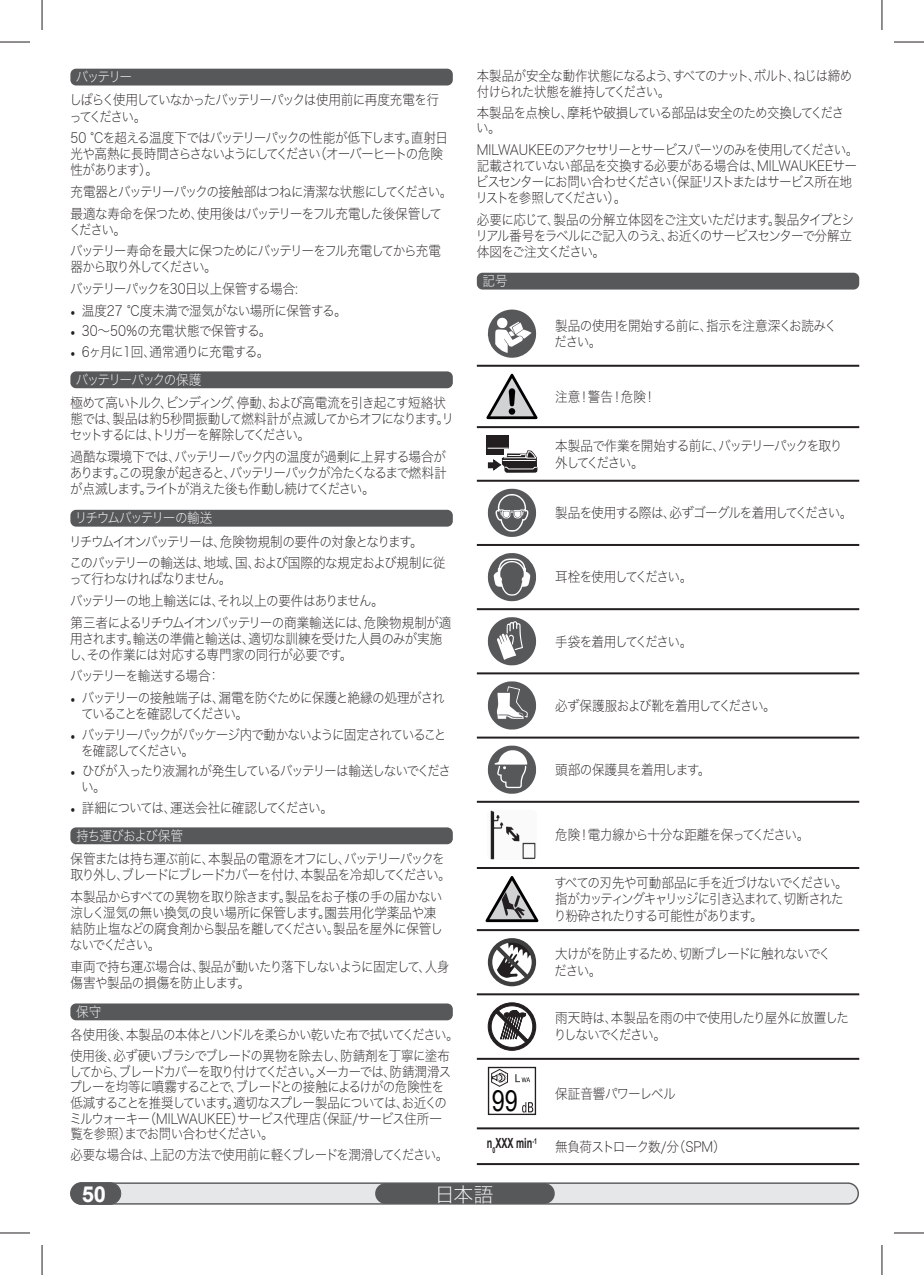
<style>
.page{position:relative;width:924px;height:1275px;background:#fff}
.page>*{position:absolute;margin:0;border:0;box-sizing:border-box;transform-origin:0 0}
.t1{font:29.2px "Arial";color:#040503;scale:.8 1}
.t2{font:700 22px "Arial";color:#fff}
.t3{font:20px "Hira Kaku Pro N W1 90 msp RKSJ H";color:#fff}
.t4{font:14px/16px "Hira Kaku Pro N W1 90 msp RKSJ H";letter-spacing:-.07em;color:#231f20;scale:.9 1}
.t5{font:14px/15.6px "Hira Kaku Pro N W1 90 msp RKSJ H";letter-spacing:-.07em;color:#231f20;scale:.89 1}
.t6{font:14px/16px "Hira Kaku Pro N W1 90 msp RKSJ H";letter-spacing:-.095em;color:#231f20;scale:.9 1}
.t7{font:14px/21.6px "Hira Kaku Pro N W1 90 msp RKSJ H";letter-spacing:-.09em;color:#231f20;scale:.9 1}
.t8{font:14px/16px "Hira Kaku Pro N W1 90 msp RKSJ H";letter-spacing:-.05em;color:#231f20;scale:.9 1}
.t9{font:14px/16px "Hira Kaku Pro N W1 90 msp RKSJ H";letter-spacing:-.045em;color:#231f20;scale:.9 1}
.t10{font:14px/16px "Hira Kaku Pro N W1 90 msp RKSJ H";letter-spacing:-.04em;color:#231f20;scale:.9 1}
.t11{font:14px/15.6px "Hira Kaku Pro N W1 90 msp RKSJ H";letter-spacing:-.05em;color:#231f20;scale:.89 1}
.t12{font:14px/16px "Hira Kaku Pro N W1 90 msp RKSJ H";letter-spacing:-.11em;color:#231f20;scale:.9 1}
.t13{font:14px/16px "Hira Kaku Pro N W1 90 msp RKSJ H";letter-spacing:-.1em;color:#231f20;scale:.9 1}
.t14{font:14px "Hira Kaku Pro N W1 90 msp RKSJ H";letter-spacing:-.03em;color:#231f20;scale:.9 1}
.t15{font:14px "Hira Kaku Pro N W1 90 msp RKSJ H";letter-spacing:-.105em;color:#231f20;scale:.9 1}
.t16{font:14px "Hira Kaku Pro N W1 90 msp RKSJ H";letter-spacing:-.11em;color:#fff;scale:.9 1}
.t17{font:14px "Hira Kaku Pro N W1 90 msp RKSJ H";color:#231f20;scale:.9 1}
.t18{font:700 14px "Arial";color:#231f20;scale:.65 1}
.s1{font-family:"Minion Pro"}
.s2{color:#fff}
</style>
<div class="page">
<div style="left:71px;top:1183px;width:786px;height:20px;background:#e6e7e9;border-radius:10px"></div>
<div style="left:70px;top:1182px;width:788px;height:22px;border:1px solid #57585a;border-radius:10px"></div>
<div style="left:71px;top:1182px;width:50px;height:22px;background:#57585a;border-radius:11px"></div>
<div style="left:70px;top:1182px;width:51px;height:22px;border:1px solid #57585a;border-radius:11px"></div>
<div style="left:375px;top:1183px;width:179px;height:20px;background:#57585a;border-radius:10px"></div>
<div style="left:70px;top:69px;width:382px;height:16px;background:#57585a;border-radius:6px"></div>
<div style="left:70px;top:371px;width:382px;height:17px;background:#57585a;border-radius:6px"></div>
<div style="left:70px;top:510px;width:382px;height:16px;background:#57585a;border-radius:6px"></div>
<div style="left:70px;top:827px;width:382px;height:17px;background:#57585a;border-radius:6px"></div>
<div style="left:70px;top:1003px;width:382px;height:17px;background:#57585a;border-radius:6px"></div>
<div style="left:476px;top:273px;width:382px;height:16px;background:#57585a;border-radius:6px"></div>
<hr style="left:476px;top:365px;width:382px;height:2px;background:#231f20">
<hr style="left:476px;top:426px;width:382px;height:2px;background:#231f20">
<hr style="left:476px;top:480px;width:382px;height:2px;background:#231f20">
<hr style="left:476px;top:544px;width:382px;height:2px;background:#231f20">
<hr style="left:476px;top:608px;width:382px;height:2px;background:#231f20">
<hr style="left:476px;top:672px;width:382px;height:2px;background:#231f20">
<hr style="left:476px;top:736px;width:382px;height:2px;background:#231f20">
<hr style="left:476px;top:801px;width:382px;height:2px;background:#231f20">
<hr style="left:476px;top:867px;width:382px;height:2px;background:#231f20">
<hr style="left:476px;top:929px;width:382px;height:2px;background:#231f20">
<hr style="left:476px;top:993px;width:382px;height:2px;background:#231f20">
<hr style="left:476px;top:1057px;width:382px;height:2px;background:#231f20">
<hr style="left:476px;top:1127px;width:382px;height:2px;background:#231f20">
<hr style="left:476px;top:1163px;width:382px;height:2px;background:#231f20">
<svg style="left:487px;top:309px;width:49px;height:49px"></svg>
<svg style="left:486px;top:374px;width:51px;height:45px"></svg>
<div style="left:488px;top:463px;width:8px;height:5px;background:#231f20"></div>
<svg style="left:493px;top:450px;width:44px;height:23px"></svg>
<div style="left:486px;top:435px;width:22px;height:14px;background:#231f20"></div>
<div style="left:486px;top:449px;width:17px;height:6px;background:#231f20"></div>
<hr style="left:487px;top:447px;width:21px;height:2px;background:#d1d2d4">
<svg style="left:487px;top:489px;width:49px;height:48px"></svg>
<svg style="left:487px;top:553px;width:49px;height:48px"></svg>
<svg style="left:487px;top:617px;width:49px;height:48px"></svg>
<svg style="left:487px;top:681px;width:49px;height:48px"></svg>
<svg style="left:487px;top:745px;width:49px;height:49px"></svg>
<img style="left:487px;top:810px;width:49px;height:50px;border-radius:5px">
<svg style="left:485px;top:876px;width:53px;height:46px"></svg>
<div style="left:487px;top:938px;width:49px;height:48px;border:4px solid #3e3e3f;border-radius:50%"></div>
<svg style="left:491px;top:939px;width:42px;height:44px"></svg>
<svg style="left:489px;top:1002px;width:46px;height:48px"></svg>
<div style="left:487px;top:1002px;width:49px;height:48px;border:1px solid #231f20;border-radius:50%"></div>
<div style="left:487px;top:1066px;width:49px;height:49px;border:1px solid #231f20"></div>
<svg style="left:490px;top:1068px;width:18px;height:19px"></svg>
<svg style="left:515px;top:1074px;width:15px;height:8px"></svg>
<svg style="left:522px;top:1102px;width:11px;height:10px"></svg>
<hr style="left:0;top:42px;width:30px;height:1px;background:#231f20">
<hr style="left:893px;top:42px;width:30px;height:1px;background:#231f20">
<hr style="left:0;top:1232px;width:30px;height:1px;background:#231f20">
<hr style="left:893px;top:1232px;width:30px;height:1px;background:#231f20">
<hr style="left:42px;top:0;width:1px;height:30px;background:#231f20">
<hr style="left:42px;top:1245px;width:1px;height:30px;background:#231f20">
<hr style="left:881px;top:0;width:1px;height:30px;background:#231f20">
<hr style="left:881px;top:1245px;width:1px;height:30px;background:#231f20">
<p class="t16" style="left:76px;top:71px;width:64px">バッテリー</p>
<p class="t13" style="left:69px;top:94px;width:412px">しばらく使用していなかったバッテリーパックは使用前に再度充電を行ってください。</p>
<p class="t4" style="left:70px;top:132px;width:421px">50 °Cを超える温度下ではバッテリーパックの性能が低下します。直射日光や高熱に長時間さらさないようにしてください（オーバーヒートの危険性があります）。</p>
<p class="t4" style="left:70px;top:183px;width:426px;line-height:21.6px">充電器とバッテリーパックの接触部はつねに清潔な状態にしてください。最適な寿命を保つため、使用後はバッテリーをフル充電した後保管して</p>
<p class="t7" style="left:69px;top:220px;width:414px">ください。<br>バッテリー寿命を最大に保つためにバッテリーをフル充電してから充電</p>
<p class="t6" style="left:70px;top:258px;width:255px;line-height:21.6px">器から取り外してください。<br>バッテリーパックを30日以上保管する場合:</p>
<p class="t14" style="left:70px;top:305px;width:308px"><span class="s1">•</span> 温度27 °C度未満で湿気がない場所に保管する。</p>
<p class="t17" style="left:70px;top:325px;width:225px"><span class="s1">•</span> 30～50％の充電状態で保管する。</p>
<p class="t6" style="left:76px;top:339px;width:216px;line-height:28px;text-indent:-5px"><span class="s1">•</span> 6ヶ月に1回、通常通りに充電する。<span class="s2">バッテリーパックの保護</span></p>
<p class="t6" style="left:70px;top:397px;width:428px">極めて高いトルク、ビンディング、停動、および高電流を引き起こす短絡状態では、製品は約5秒間振動して燃料計が点滅してからオフになります。リセットするには、トリガーを解除してください。</p>
<p class="t4" style="left:70px;top:450px;width:420px;text-align:justify">過酷な環境下では、バッテリーパック内の温度が過剰に上昇する場合があります。この現象が起きると、バッテリーパックが冷たくなるまで燃料計が点滅します。ライトが消えた後も作動し続けてください。</p>
<p class="t16" style="left:75px;top:512px;width:154px">リチウムバッテリーの輸送</p>
<p class="t4" style="left:69px;top:532px;width:420px;line-height:21.6px">リチウムイオンバッテリーは、危険物規制の要件の対象となります。<br>このバッテリーの輸送は、地域、国、および国際的な規定および規制に従</p>
<p class="t4" style="left:69px;top:570px;width:426px;line-height:21.6px">って行わなければなりません。<br>バッテリーの地上輸送には、それ以上の要件はありません。<br>第三者によるリチウムイオンバッテリーの商業輸送には、危険物規制が適</p>
<p class="t10" style="left:69px;top:632px;width:416px">用されます。輸送の準備と輸送は、適切な訓練を受けた人員のみが実施し、その作業には対応する専門家の同行が必要です。</p>
<p class="t4" style="left:70px;top:670px;width:168px">バッテリーを輸送する場合：</p>
<p class="t4" style="left:81px;top:691px;width:405px;text-indent:-11px"><span class="s1">•</span> バッテリーの接触端子は、漏電を防ぐために保護と絶縁の処理がされていることを確認してください。</p>
<p class="t12" style="left:81px;top:728px;width:407px;text-indent:-11px"><span class="s1">•</span> バッテリーパックがパッケージ内で動かないように固定されていることを確認してください。</p>
<p class="t7" style="left:81px;top:764px;width:412px;line-height:16px;text-indent:-11px"><span class="s1">•</span> ひびが入ったり液漏れが発生しているバッテリーは輸送しないでください。</p>
<p class="t4" style="left:76px;top:795px;width:287px;line-height:28px;text-indent:-6px"><span class="s1">•</span> 詳細については、運送会社に確認してください。<span class="s2">持ち運びおよび保管</span></p>
<p class="t4" style="left:70px;top:853px;width:424px">保管または持ち運ぶ前に、本製品の電源をオフにし、バッテリーパックを取り外し、ブレードにブレードカバーを付け、本製品を冷却してください。</p>
<p class="t8" style="left:70px;top:890px;width:416px">本製品からすべての異物を取り除きます。製品をお子様の手の届かない涼しく湿気の無い換気の良い場所に保管します。園芸用化学薬品や凍結防止塩などの腐食剤から製品を離してください。製品を屋外に保管しないでください。</p>
<p class="t9" style="left:70px;top:960px;width:422px">車両で持ち運ぶ場合は、製品が動いたり落下しないように固定して、人身傷害や製品の損傷を防止します。</p>
<p class="t16" style="left:76px;top:1006px;width:30px">保守</p>
<p class="t5" style="left:70px;top:1026px;width:437px;line-height:21.2px">各使用後、本製品の本体とハンドルを柔らかい乾いた布で拭いてください。使用後、必ず硬いブラシでブレードの異物を除去し、防錆剤を丁寧に塗布</p>
<p class="t5" style="left:69px;top:1065px;width:430px">してから、ブレードカバーを取り付けてください。メーカーでは、防錆潤滑スプレーを均等に噴霧することで、ブレードとの接触によるけがの危険性を低減することを推奨しています。適切なスプレー製品については、お近くのミルウォーキー（MILWAUKEE）サービス代理店（保証/サービス住所一覧を参照）までお問い合わせください。</p>
<p class="t11" style="left:70px;top:1149px;width:426px">必要な場合は、上記の方法で使用前に軽くブレードを潤滑してください。</p>
<p class="t5" style="left:476px;top:70px;width:423px">本製品が安全な動作状態になるよう、すべてのナット、ボルト、ねじは締め付けられた状態を維持してください。</p>
<p class="t11" style="left:476px;top:107px;width:415px">本製品を点検し、摩耗や破損している部品は安全のため交換してください。</p>
<p class="t4" style="left:475px;top:144px;width:426px">MILWAUKEEのアクセサリーとサービスパーツのみを使用してください。記載されていない部品を交換する必要がある場合は、MILWAUKEEサービスセンターにお問い合わせください（保証リストまたはサービス所在地リストを参照してください）。</p>
<p class="t4" style="left:475px;top:213px;width:422px">必要に応じて、製品の分解立体図をご注文いただけます。製品タイプとシリアル番号をラベルにご記入のうえ、お近くのサービスセンターで分解立体図をご注文ください。</p>
<p class="t16" style="left:482px;top:275px;width:30px">記号</p>
<p class="t9" style="left:554px;top:319px;width:315px;line-height:16.8px">製品の使用を開始する前に、指示を注意深くお読みください。</p>
<p class="t4" style="left:555px;top:390px;width:114px">注意！警告！危険！</p>
<p class="t7" style="left:555px;top:439px;width:321px;line-height:16.8px">本製品で作業を開始する前に、バッテリーパックを取り外してください。</p>
<p class="t4" style="left:555px;top:507px;width:331px">製品を使用する際は、必ずゴーグルを着用してください。</p>
<p class="t15" style="left:555px;top:572px;width:154px">耳栓を使用してください。</p>
<p class="t15" style="left:555px;top:636px;width:154px">手袋を着用してください。</p>
<p class="t4" style="left:555px;top:699px;width:247px">必ず保護服および靴を着用してください。</p>
<p class="t10" style="left:555px;top:763px;width:174px">頭部の保護具を着用します。</p>
<p class="t4" style="left:555px;top:829px;width:284px">危険！電力線から十分な距離を保ってください。</p>
<p class="t4" style="left:553px;top:875px;width:328px;line-height:16.8px">すべての刃先や可動部品に手を近づけないでください。指がカッティングキャリッジに引き込まれて、切断されたり粉砕されたりする可能性があります。</p>
<p class="t4" style="left:554px;top:947px;width:309px;line-height:16.8px">大けがを防止するため、切断ブレードに触れないでください。</p>
<p class="t4" style="left:553px;top:1011px;width:329px;line-height:16.8px">雨天時は、本製品を雨の中で使用したり屋外に放置したりしないでください。</p>
<h1 class="t1" style="left:491px;top:1084px;width:34px">99</h1>
<p class="t4" style="left:555px;top:1087px;width:135px">保証音響パワーレベル</p>
<p class="t18" style="left:486px;top:1135px;width:79px">n<sub>0</sub>XXX min<sup>-1</sup></p>
<p class="t9" style="left:555px;top:1140px;width:191px">無負荷ストローク数/分（SPM）</p>
<h2 class="t2" style="left:82px;top:1181px;width:26px">50</h2>
<h3 class="t3" style="left:434px;top:1186px;width:60px">日本語</h3>
</div>
